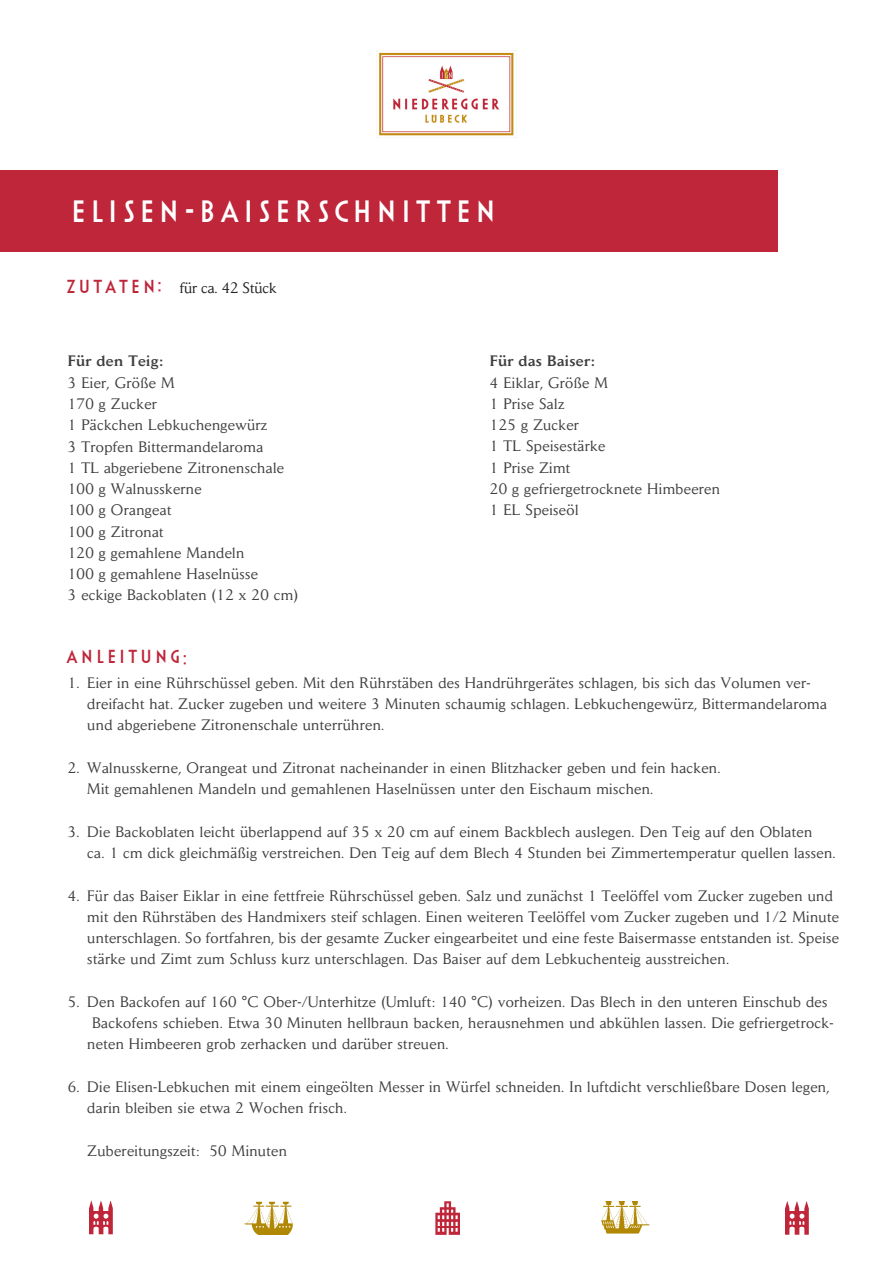
<style>
.page{position:relative;width:893px;height:1263px;background:#fff}
.page>*{position:absolute;margin:0;border:0;box-sizing:border-box;transform-origin:0 0}
.Headline_groß{font:27px "Niederegger";letter-spacing:-.04em;color:#fff}
.t1{font:16.5px "Niederegger";letter-spacing:-.03em;color:#bf263a}
.Fließ_Bembo{font:15px/21.3px "Daily News";letter-spacing:.025em;color:#3e3e3f}
.t2{font:500 15px "Daily News";letter-spacing:.025em;color:#3e3e3f}
.Headline_groß-2{font:15px "Daily News";color:#231f20}
.s1{font-family:"Niederegger";font-size:16.5px;color:#bf263a}
</style>
<div class="page">
<div style="left:0;top:170px;width:777px;height:82px;background:#bf263a"></div>
<img style="left:379px;top:50px;width:138px;height:86px">
<img style="left:786px;top:1201px;width:23px;height:34px">
<img style="left:90px;top:1200px;width:23px;height:35px">
<img style="left:601px;top:1201px;width:49px;height:33px">
<img style="left:435px;top:1201px;width:24px;height:34px">
<svg style="left:257px;top:1234px;width:32px;height:1px"></svg>
<img style="left:244px;top:1201px;width:49px;height:33px">
<p class="Headline_groß" style="left:74px;top:195px;width:432px">ELISEN-BAISERSCHNITTEN</p>
<p class="Headline_groß-2" style="left:68px;top:278px;width:210px"><span class="s1">ZUTATEN:</span> für ca. 42 Stück</p>
<p class="t2" style="left:68px;top:351px;width:97px">Für den Teig:</p>
<p class="Fließ_Bembo" style="left:68px;top:372px;width:108px">3 Eier, Größe M</p>
<p class="Fließ_Bembo" style="left:68px;top:393px;width:91px">170 g Zucker</p>
<p class="Fließ_Bembo" style="left:68px;top:414px;width:201px">1 Päckchen Lebkuchengewürz</p>
<p class="Fließ_Bembo" style="left:68px;top:436px;width:197px">3 Tropfen Bittermandelaroma</p>
<p class="Fließ_Bembo" style="left:68px;top:457px;width:218px">1 TL abgeriebene Zitronenschale</p>
<p class="Fließ_Bembo" style="left:68px;top:478px;width:135px">100 g Walnusskerne</p>
<p class="Fließ_Bembo" style="left:68px;top:500px;width:105px">100 g Orangeat</p>
<p class="Fließ_Bembo" style="left:68px;top:521px;width:97px">100 g Zitronat</p>
<p class="Fließ_Bembo" style="left:68px;top:542px;width:178px">120 g gemahlene Mandeln</p>
<p class="Fließ_Bembo" style="left:68px;top:563px;width:192px">100 g gemahlene Haselnüsse</p>
<p class="Fließ_Bembo" style="left:68px;top:585px;width:232px">3 eckige Backoblaten (12 x 20 cm)</p>
<p class="t2" style="left:490px;top:351px;width:106px">Für das Baiser:</p>
<p class="Fließ_Bembo" style="left:490px;top:372px;width:120px">4 Eiklar, Größe M</p>
<p class="Fließ_Bembo" style="left:490px;top:393px;width:76px">1 Prise Salz</p>
<p class="Fließ_Bembo" style="left:490px;top:414px;width:91px">125 g Zucker</p>
<p class="Fließ_Bembo" style="left:490px;top:436px;width:117px">1 TL Speisestärke</p>
<p class="Fließ_Bembo" style="left:490px;top:457px;width:82px">1 Prise Zimt</p>
<p class="Fließ_Bembo" style="left:490px;top:478px;width:232px">20 g gefriergetrocknete Himbeeren</p>
<p class="Fließ_Bembo" style="left:490px;top:499px;width:90px">1 EL Speiseöl</p>
<p class="t1" style="left:68px;top:647px;width:130px">ANLEITUNG:</p>
<p class="Fließ_Bembo" style="left:87px;top:672px;width:741px;text-indent:-20px">1. Eier in eine Rührschüssel geben. Mit den Rührstäben des Handrührgerätes schlagen, bis sich das Volumen ver&shy;dreifacht hat. Zucker zugeben und weitere 3 Minuten schaumig schlagen. Lebkuchengewürz, Bittermandelaroma</p>
<p class="Fließ_Bembo" style="left:87px;top:714px;width:299px">und abgeriebene Zitronenschale unterrühren.</p>
<p class="Fließ_Bembo" style="left:68px;top:757px;width:654px">2. Walnusskerne, Orangeat und Zitronat nacheinander in einen Blitzhacker geben und fein hacken.</p>
<p class="Fließ_Bembo" style="left:87px;top:778px;width:568px">Mit gemahlenen Mandeln und gemahlenen Haselnüssen unter den Eischaum mischen.</p>
<p class="Fließ_Bembo" style="left:68px;top:821px;width:746px">3. Die Backoblaten leicht überlappend auf 35 x 20 cm auf einem Backblech auslegen. Den Teig auf den Oblaten</p>
<p class="Fließ_Bembo" style="left:87px;top:842px;width:750px">ca. 1 cm dick gleichmäßig verstreichen. Den Teig auf dem Blech 4 Stunden bei Zimmertemperatur quellen lassen.</p>
<p class="Fließ_Bembo" style="left:68px;top:885px;width:766px">4. Für das Baiser Eiklar in eine fettfreie Rührschüssel geben. Salz und zunächst 1 Teelöffel vom Zucker zugeben und</p>
<p class="Fließ_Bembo" style="left:87px;top:906px;width:753px">mit den Rührstäben des Handmixers steif schlagen. Einen weiteren Teelöffel vom Zucker zugeben und 1/2 Minute</p>
<p class="Fließ_Bembo" style="left:87px;top:927px;width:753px">unterschlagen. So fortfahren, bis der gesamte Zucker eingearbeitet und eine feste Baisermasse entstanden ist. Speise</p>
<p class="Fließ_Bembo" style="left:87px;top:948px;width:643px">stärke und Zimt zum Schluss kurz unterschlagen. Das Baiser auf dem Lebkuchenteig ausstreichen.</p>
<p class="Fließ_Bembo" style="left:68px;top:991px;width:761px">5. Den Backofen auf 160 °C Ober-/Unterhitze (Umluft: 140 °C) vorheizen. Das Blech in den unteren Einschub des</p>
<p class="Fließ_Bembo" style="left:92px;top:1012px;width:743px">Backofens schieben. Etwa 30 Minuten hellbraun backen, herausnehmen und abkühlen lassen. Die gefriergetrock-</p>
<p class="Fließ_Bembo" style="left:87px;top:1034px;width:363px">neten Himbeeren grob zerhacken und darüber streuen.</p>
<p class="Fließ_Bembo" style="left:68px;top:1076px;width:763px">6. Die Elisen-Lebkuchen mit einem eingeölten Messer in Würfel schneiden. In luftdicht verschließbare Dosen legen,</p>
<p class="Fließ_Bembo" style="left:87px;top:1097px;width:261px">darin bleiben sie etwa 2 Wochen frisch.</p>
<p class="Fließ_Bembo" style="left:87px;top:1140px;width:201px">Zubereitungszeit: 50 Minuten</p>
</div>
